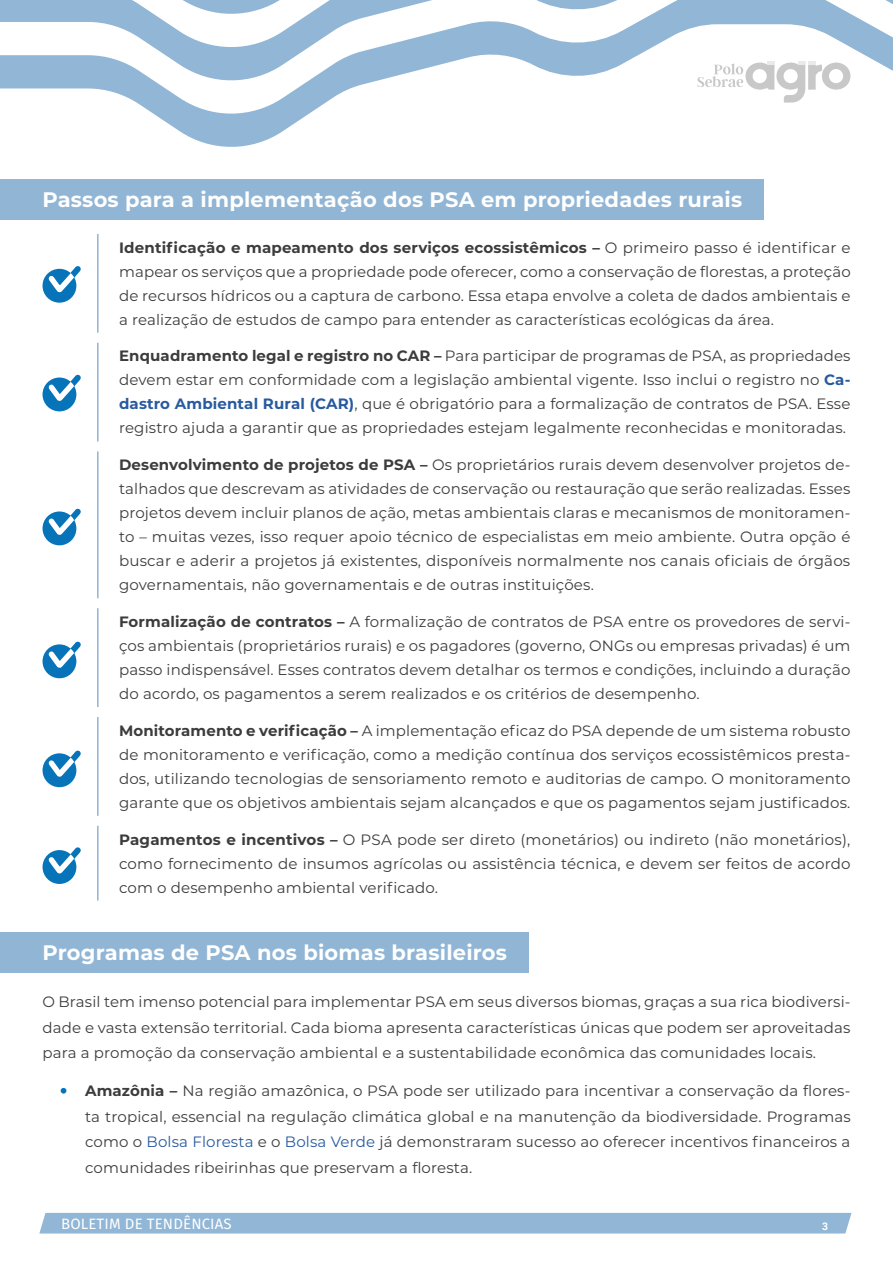
<style>
.page{position:relative;width:893px;height:1263px;background:#fff}
.page>*{position:absolute;margin:0;border:0;box-sizing:border-box;transform-origin:0 0}
.t1{font:700 21px "Montserrat";letter-spacing:.01em;color:#fff}
.t2{font:15px/24px "Montserrat";letter-spacing:.01em;color:#3c3c3c;text-align:justify}
.t3{font:15px "Fira Sans";letter-spacing:.01em;color:#fff}
.t4{font:700 10.5px "Roboto";color:#fff}
.s1{font-weight:700}
.s2{font-weight:700;color:#285aa0}
.s3{font-size:37.5px;color:#0074b9}
.s4{color:#285aa0}
</style>
<div class="page">
<svg style="left:0;top:86px;width:357px;height:61px"></svg>
<svg style="left:0;top:19px;width:893px;height:67px"></svg>
<svg style="left:0;top:0;width:893px;height:19px"></svg>
<div style="left:39px;top:1213px;width:812px;height:20px;background:#91b6d6"></div>
<svg style="left:697px;top:61px;width:153px;height:42px"></svg>
<div style="left:0;top:180px;width:763px;height:40px;background:#90b5d5"></div>
<hr style="left:97px;top:234px;width:2px;height:99px;background:#90b5d5">
<hr style="left:97px;top:343px;width:2px;height:98px;background:#90b5d5">
<hr style="left:97px;top:451px;width:2px;height:147px;background:#90b5d5">
<hr style="left:97px;top:608px;width:2px;height:99px;background:#90b5d5">
<hr style="left:97px;top:717px;width:2px;height:99px;background:#90b5d5">
<hr style="left:97px;top:826px;width:2px;height:74px;background:#90b5d5">
<div style="left:0;top:933px;width:528px;height:40px;background:#90b5d5"></div>
<svg style="left:43px;top:266px;width:38px;height:37px"></svg>
<svg style="left:43px;top:374px;width:38px;height:38px"></svg>
<svg style="left:43px;top:508px;width:38px;height:38px"></svg>
<svg style="left:43px;top:641px;width:38px;height:38px"></svg>
<svg style="left:43px;top:750px;width:38px;height:38px"></svg>
<svg style="left:43px;top:847px;width:38px;height:37px"></svg>
<h1 class="t1" style="left:43px;top:185px;width:701px">Passos para a implementação dos PSA em propriedades rurais</h1>
<p class="t2" style="left:119px;top:235px;width:733px"><span class="s1">Identificação e mapeamento dos serviços ecossistêmicos –</span> O primeiro passo é identificar e mapear os serviços que a propriedade pode oferecer, como a conservação de florestas, a proteção de recursos hídricos ou a captura de carbono. Essa etapa envolve a coleta de dados ambientais e a realização de estudos de campo para entender as características ecológicas da área.</p>
<p class="t2" style="left:119px;top:344px;width:733px"><span class="s1">Enquadramento legal e registro no CAR –</span> Para participar de programas de PSA, as propriedades devem estar em conformidade com a legislação ambiental vigente. Isso inclui o registro no <span class="s2">Ca&shy;dastro Ambiental Rural (CAR)</span>, que é obrigatório para a formalização de contratos de PSA. Esse registro ajuda a garantir que as propriedades estejam legalmente reconhecidas e monitoradas.</p>
<p class="t2" style="left:119px;top:452px;width:733px"><span class="s1">Desenvolvimento de projetos de PSA –</span> Os proprietários rurais devem desenvolver projetos de&shy;talhados que descrevam as atividades de conservação ou restauração que serão realizadas. Esses projetos devem incluir planos de ação, metas ambientais claras e mecanismos de monitoramen&shy;to – muitas vezes, isso requer apoio técnico de especialistas em meio ambiente. Outra opção é buscar e aderir a projetos já existentes, disponíveis normalmente nos canais oficiais de órgãos governamentais, não governamentais e de outras instituições.</p>
<p class="t2" style="left:119px;top:609px;width:733px"><span class="s1">Formalização de contratos –</span> A formalização de contratos de PSA entre os provedores de servi&shy;ços ambientais (proprietários rurais) e os pagadores (governo, ONGs ou empresas privadas) é um passo indispensável. Esses contratos devem detalhar os termos e condições, incluindo a duração do acordo, os pagamentos a serem realizados e os critérios de desempenho.</p>
<p class="t2" style="left:119px;top:718px;width:733px"><span class="s1">Monitoramento e verificação –</span> A implementação eficaz do PSA depende de um sistema robusto de monitoramento e verificação, como a medição contínua dos serviços ecossistêmicos presta&shy;dos, utilizando tecnologias de sensoriamento remoto e auditorias de campo. O monitoramento garante que os objetivos ambientais sejam alcançados e que os pagamentos sejam justificados.</p>
<p class="t2" style="left:119px;top:827px;width:733px"><span class="s1">Pagamentos e incentivos –</span> O PSA pode ser direto (monetários) ou indireto (não monetários), como fornecimento de insumos agrícolas ou assistência técnica, e devem ser feitos de acordo com o desempenho ambiental verificado.</p>
<h1 class="t1" style="left:43px;top:938px;width:466px">Programas de PSA nos biomas brasileiros</h1>
<p class="t2" style="left:43px;top:988px;width:809px;line-height:25.5px">O Brasil tem imenso potencial para implementar PSA em seus diversos biomas, graças a sua rica biodiversi&shy;dade e vasta extensão territorial. Cada bioma apresenta características únicas que podem ser aproveitadas para a promoção da conservação ambiental e a sustentabilidade econômica das comunidades locais.</p>
<p class="t2" style="left:85px;top:1078px;width:767px;line-height:25.5px;text-indent:-27px"><span class="s3">•</span> <span class="s1">Amazônia –</span> Na região amazônica, o PSA pode ser utilizado para incentivar a conservação da flores&shy;ta tropical, essencial na regulação climática global e na manutenção da biodiversidade. Programas como o <span class="s4">Bolsa Floresta</span> e o <span class="s4">Bolsa Verde</span> já demonstraram sucesso ao oferecer incentivos financeiros a comunidades ribeirinhas que preservam a floresta.</p>
<p class="t3" style="left:61px;top:1213px;width:172px">BOLETIM DE TENDÊNCIAS</p>
<p class="t4" style="left:822px;top:1219px;width:8px">3</p>
</div>
